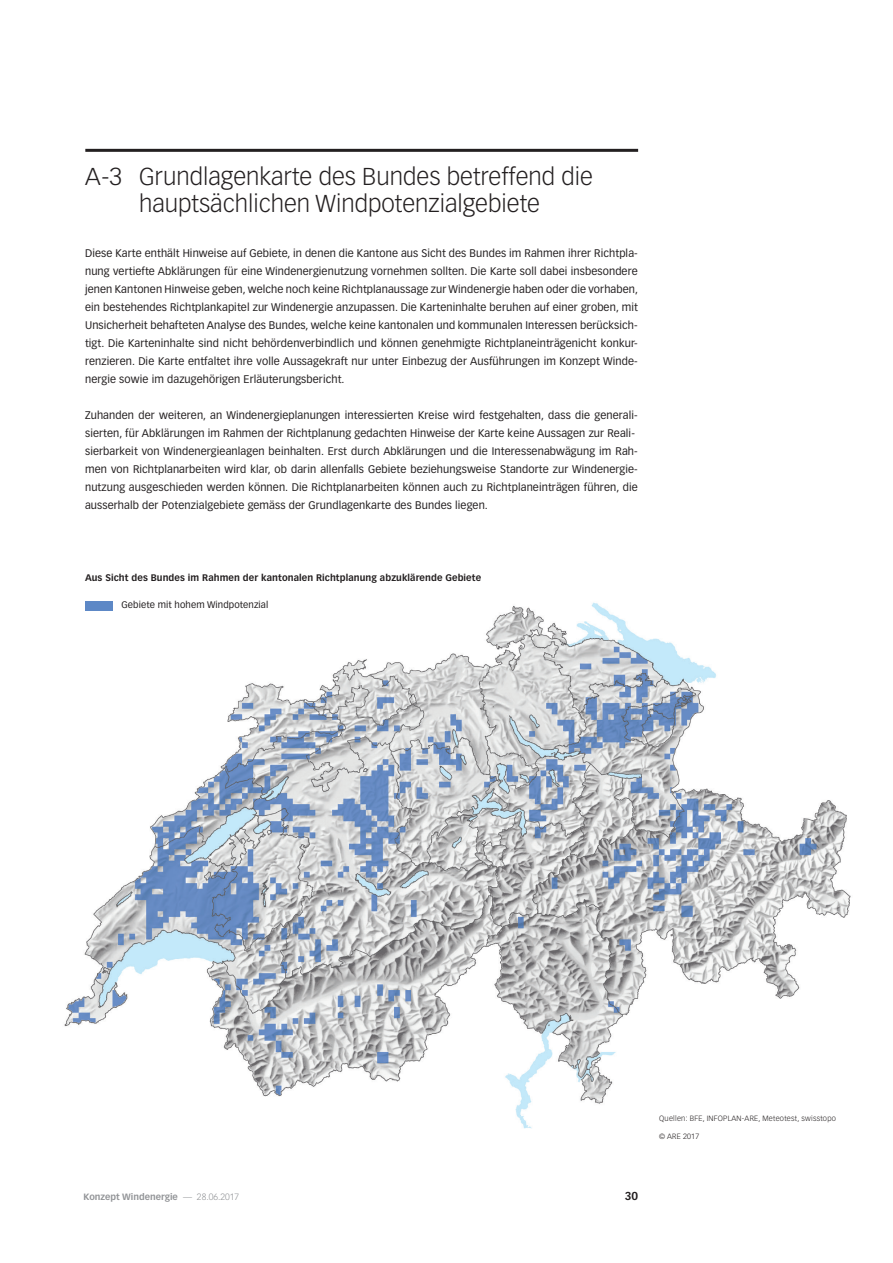
<style>
.page{position:relative;width:893px;height:1263px;background:#fff}
.page>*{position:absolute;margin:0;border:0;box-sizing:border-box;transform-origin:0 0}
.t1{font:300 24px/27px "Vectora LH";color:#231f20;text-align:center}
.t2{font:700 11.25px "Vectora LH";color:#231f20}
.t3{font:10.8px/18px "Vectora LH";letter-spacing:.01em;color:#231f20;text-align:justify}
.t4{font:700 9.3px "Vectora LH";letter-spacing:.01em;color:#231f20}
.t5{font:9.3px "Vectora LH";letter-spacing:.01em;color:#231f20}
.t6{font:700 9px "Vectora LH";color:#939598}
.t7{font:300 7.5px "Vectora LH";letter-spacing:.03em;color:#231f20}
.s1{font-weight:300}
</style>
<div class="page">
<img style="left:64px;top:602px;width:787px;height:527px">
<hr style="left:85px;top:149px;width:553px;height:3px;background:#231f20">
<div style="left:85px;top:601px;width:28px;height:10px;background:#5d88c6"></div>
<h1 class="t1" style="left:85px;top:164px;width:510px">A-3 Grundlagenkarte des Bundes betreffend die hauptsächlichen Windpotenzialgebiete</h1>
<p class="t3" style="left:85px;top:245px;width:555px">Diese Karte enthält Hinweise auf Gebiete, in denen die Kantone aus Sicht des Bundes im Rahmen ihrer Richtpla&shy;nung vertiefte Abklärungen für eine Windenergienutzung vornehmen sollten. Die Karte soll dabei insbesondere jenen Kantonen Hinweise geben, welche noch keine Richtplanaussage zur Windenergie haben oder die vorhaben, ein bestehendes Richtplankapitel zur Windenergie anzupassen. Die Karteninhalte beruhen auf einer groben, mit Unsicherheit behafteten Analyse des Bundes, welche keine kantonalen und kommunalen Interessen berücksich&shy;tigt. Die Karteninhalte sind nicht behördenverbindlich und können genehmigte Richtplaneinträgenicht konkur&shy;renzieren. Die Karte entfaltet ihre volle Aussagekraft nur unter Einbezug der Ausführungen im Konzept Winde&shy;nergie sowie im dazugehörigen Erläuterungsbericht.</p>
<p class="t3" style="left:85px;top:407px;width:554px;text-align:left">Zuhanden der weiteren, an Windenergieplanungen interessierten Kreise wird festgehalten, dass die generali&shy;sierten, für Abklärungen im Rahmen der Richtplanung gedachten Hinweise der Karte keine Aussagen zur Reali&shy;sierbarkeit von Windenergieanlagen beinhalten. Erst durch Abklärungen und die Interessenabwägung im Rah&shy;men von Richtplanarbeiten wird klar, ob darin allenfalls Gebiete beziehungsweise Standorte zur Windenergie&shy;nutzung ausgeschieden werden können. Die Richtplanarbeiten können auch zu Richtplaneinträgen führen, die ausserhalb der Potenzialgebiete gemäss der Grundlagenkarte des Bundes liegen.</p>
<p class="t4" style="left:85px;top:572px;width:398px">Aus Sicht des Bundes im Rahmen der kantonalen Richtplanung abzuklärende Gebiete</p>
<p class="t5" style="left:122px;top:600px;width:148px">Gebiete mit hohem Windpotenzial</p>
<p class="t6" style="left:84px;top:1192px;width:157px">Konzept Windenergie <span class="s1">— 28.06.2017</span></p>
<p class="t2" style="left:625px;top:1190px;width:15px">30</p>
<p class="t7" style="left:659px;top:1114px;width:178px">Quellen: BFE, INFOPLAN-ARE, Meteotest, swisstopo</p>
<p class="t7" style="left:659px;top:1132px;width:42px">© ARE 2017</p>
</div>
